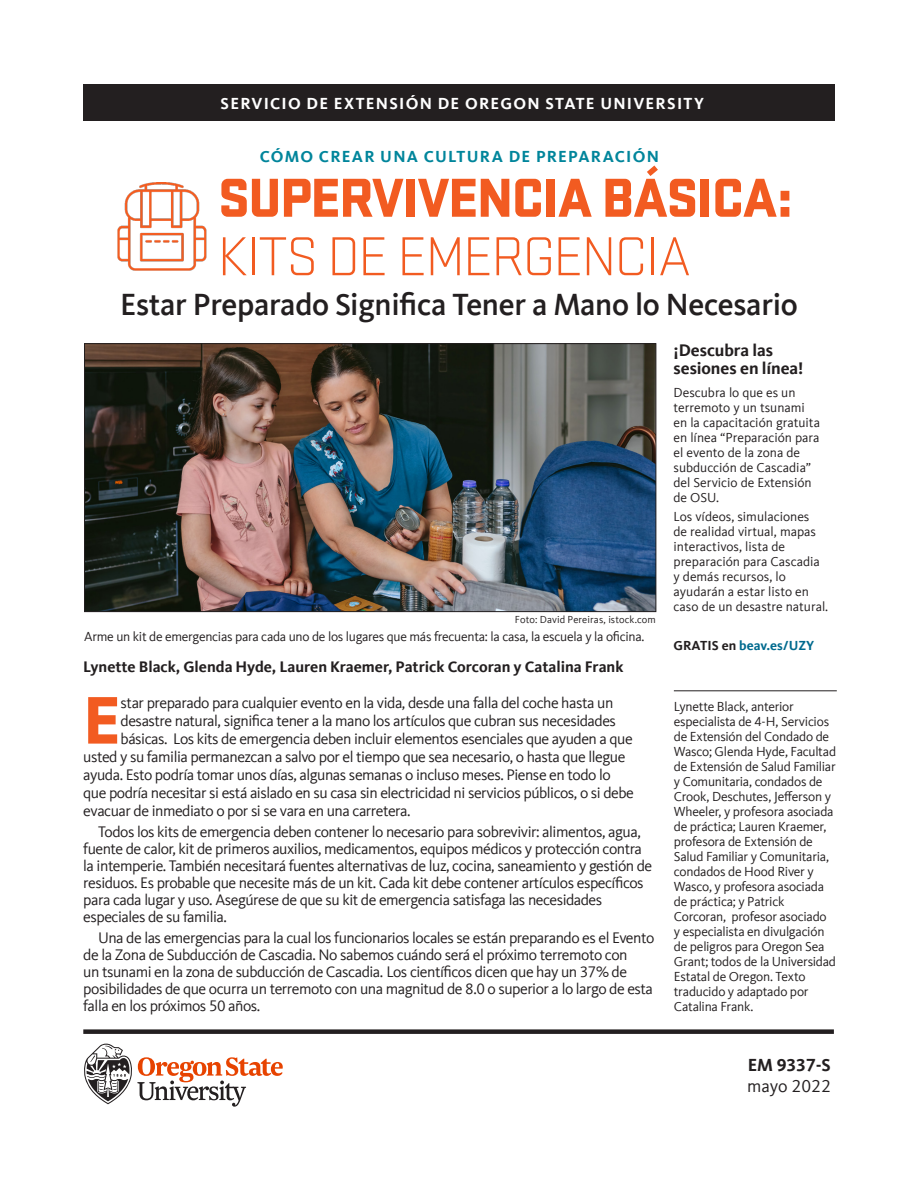
<style>
.page{position:relative;width:918px;height:1188px;background:#fff}
.page>*{position:absolute;margin:0;border:0;box-sizing:border-box;transform-origin:0 0}
.Body_first{font:900 69.75px "Stratum 2";color:#f25b21}
.Head_1{font:900 57px "Stratum 2";letter-spacing:-.03em;color:#f25b21}
.Head_1-2{font:300 57px "Stratum 2";letter-spacing:-.03em;color:#f25b21}
.Head_1-3{font:500 31.5px "Kievit Offc";letter-spacing:-.01em;color:#231f20}
.t1{font:700 18px "Kievit Offc";color:#231f20}
.t2{font:18px "Kievit Offc";color:#231f20}
.Subhead_3{font:700 17.25px/18px "Kievit Offc";color:#231f20}
.t3{font:700 16.5px "Kievit Offc";letter-spacing:.075em;color:#fff}
.Subhead_3-2{font:700 16.5px "Kievit Offc";letter-spacing:.075em;color:#00859b}
.Body{font:15.75px/17px "Kievit Offc";letter-spacing:-.03em;color:#231f20}
.Body_first-2{font:15.75px "Kievit Offc";letter-spacing:-.03em;color:#231f20}
.Authors{font:700 15.75px "Kievit Offc";color:#231f20}
.Author_affiliations{font:13.5px/15px "Kievit Offc";letter-spacing:-.02em;color:#231f20}
.Body-2{font:13.5px/15px "Kievit Offc";color:#231f20}
.Body-3{font:700 13.5px "Kievit Offc";color:#006a8e}
.t4{font:10.5px "Kievit Offc";letter-spacing:.005em;color:#231f20}
.s1{color:#231f20}
</style>
<div class="page">
<div style="left:83px;top:84px;width:752px;height:37px;background:#231f20"></div>
<svg style="left:84px;top:1043px;width:199px;height:64px"></svg>
<div style="left:83px;top:1029px;width:751px;height:5px;background:#231f20"></div>
<hr style="left:674px;top:690px;width:163px;height:1px;background:#231f20">
<img style="left:117px;top:182px;width:90px;height:89px">
<img style="left:86px;top:345px;width:568px;height:265px">
<div style="left:84px;top:343px;width:572px;height:269px;border:1px solid #231f20"></div>
<p class="t3" style="left:221px;top:93px;width:485px">SERVICIO DE EXTENSIÓN DE OREGON STATE UNIVERSITY</p>
<p class="Subhead_3-2" style="left:260px;top:147px;width:401px">CÓMO CREAR UNA CULTURA DE PREPARACIÓN</p>
<p class="Head_1" style="left:218px;top:156px;width:577px">SUPERVIVENCIA BÁSICA:</p>
<p class="Head_1-2" style="left:218px;top:222px;width:475px">KITS DE EMERGENCIA</p>
<p class="Head_1-3" style="left:120px;top:286px;width:679px">Estar Preparado Significa Tener a Mano lo Necesario</p>
<p class="t4" style="left:515px;top:614px;width:142px">Foto: David Pereiras, istock.com</p>
<p class="Author_affiliations" style="left:84px;top:630px;width:562px">Arme un kit de emergencias para cada uno de los lugares que más frecuenta: la casa, la escuela y la oficina.</p>
<p class="Authors" style="left:83px;top:657px;width:542px">Lynette Black, Glenda Hyde, Lauren Kraemer, Patrick Corcoran y Catalina Frank</p>
<p class="Body_first" style="left:83px;top:669px;width:39px">E</p>
<p class="Body_first-2" style="left:121px;top:694px;width:494px">star preparado para cualquier evento en la vida, desde una falla del coche hasta un</p>
<p class="Body_first-2" style="left:121px;top:712px;width:497px">desastre natural, significa tener a la mano los artículos que cubran sus necesidades</p>
<p class="Body_first-2" style="left:121px;top:730px;width:514px">básicas. Los kits de emergencia deben incluir elementos esenciales que ayuden a que</p>
<p class="Body_first-2" style="left:83px;top:748px;width:544px">usted y su familia permanezcan a salvo por el tiempo que sea necesario, o hasta que llegue</p>
<p class="Body_first-2" style="left:83px;top:766px;width:529px">ayuda. Esto podría tomar unos días, algunas semanas o incluso meses. Piense en todo lo</p>
<p class="Body_first-2" style="left:83px;top:784px;width:552px">que podría necesitar si está aislado en su casa sin electricidad ni servicios públicos, o si debe</p>
<p class="Body_first-2" style="left:83px;top:802px;width:329px">evacuar de inmediato o por si se vara en una carretera.</p>
<p class="Body" style="left:83px;top:824px;width:570px;text-indent:15px">Todos los kits de emergencia deben contener lo necesario para sobrevivir: alimentos, agua, fuente de calor, kit de primeros auxilios, medicamentos, equipos médicos y protección contra la intemperie. También necesitará fuentes alternativas de luz, cocina, saneamiento y gestión de residuos. Es probable que necesite más de un kit. Cada kit debe contener artículos específicos para cada lugar y uso. Asegúrese de que su kit de emergencia satisfaga las necesidades especiales de su familia.</p>
<p class="Body" style="left:83px;top:930px;width:573px;text-indent:15px">Una de las emergencias para la cual los funcionarios locales se están preparando es el Evento de la Zona de Subducción de Cascadia. No sabemos cuándo será el próximo terremoto con<br>un tsunami en la zona de subducción de Cascadia. Los científicos dicen que hay un 37% de posibilidades de que ocurra un terremoto con una magnitud de 8.0 o superior a lo largo de esta falla en los próximos 50 años.</p>
<p class="Subhead_3" style="left:674px;top:342px;width:131px">¡Descubra las sesiones en línea!</p>
<p class="Body-2" style="left:674px;top:385px;width:148px">Descubra lo que es un terremoto y un tsunami en la capacitación gratuita en línea “Preparación para el evento de la zona de subducción de Cascadia” del Servicio de Extensión de OSU.</p>
<p class="Body-2" style="left:674px;top:510px;width:156px">Los vídeos, simulaciones<br>de realidad virtual, mapas interactivos, lista de preparación para Cascadia y demás recursos, lo ayudarán a estar listo en caso de un desastre natural.</p>
<p class="Body-3" style="left:674px;top:638px;width:142px"><span class="s1">GRATIS en</span> beav.es/UZY</p>
<p class="Author_affiliations" style="left:674px;top:700px;width:164px">Lynette Black, anterior especialista de 4-H, Servicios de Extensión del Condado de<br>Wasco; Glenda Hyde, Facultad de Extensión de Salud Familiar y Comunitaria, condados de<br>Crook, Deschutes, Jefferson y<br>Wheeler, y profesora asociada de práctica; Lauren Kraemer, profesora de Extensión de<br>Salud Familiar y Comunitaria, condados de Hood River y<br>Wasco, y profesora asociada de práctica; y Patrick<br>Corcoran, profesor asociado y especialista en divulgación de peligros para Oregon Sea<br>Grant; todos de la Universidad<br>Estatal de Oregon. Texto traducido y adaptado por<br>Catalina Frank.</p>
<p class="t1" style="left:748px;top:1054px;width:84px">EM 9337-S</p>
<p class="t2" style="left:747px;top:1076px;width:85px">mayo 2022</p>
</div>
